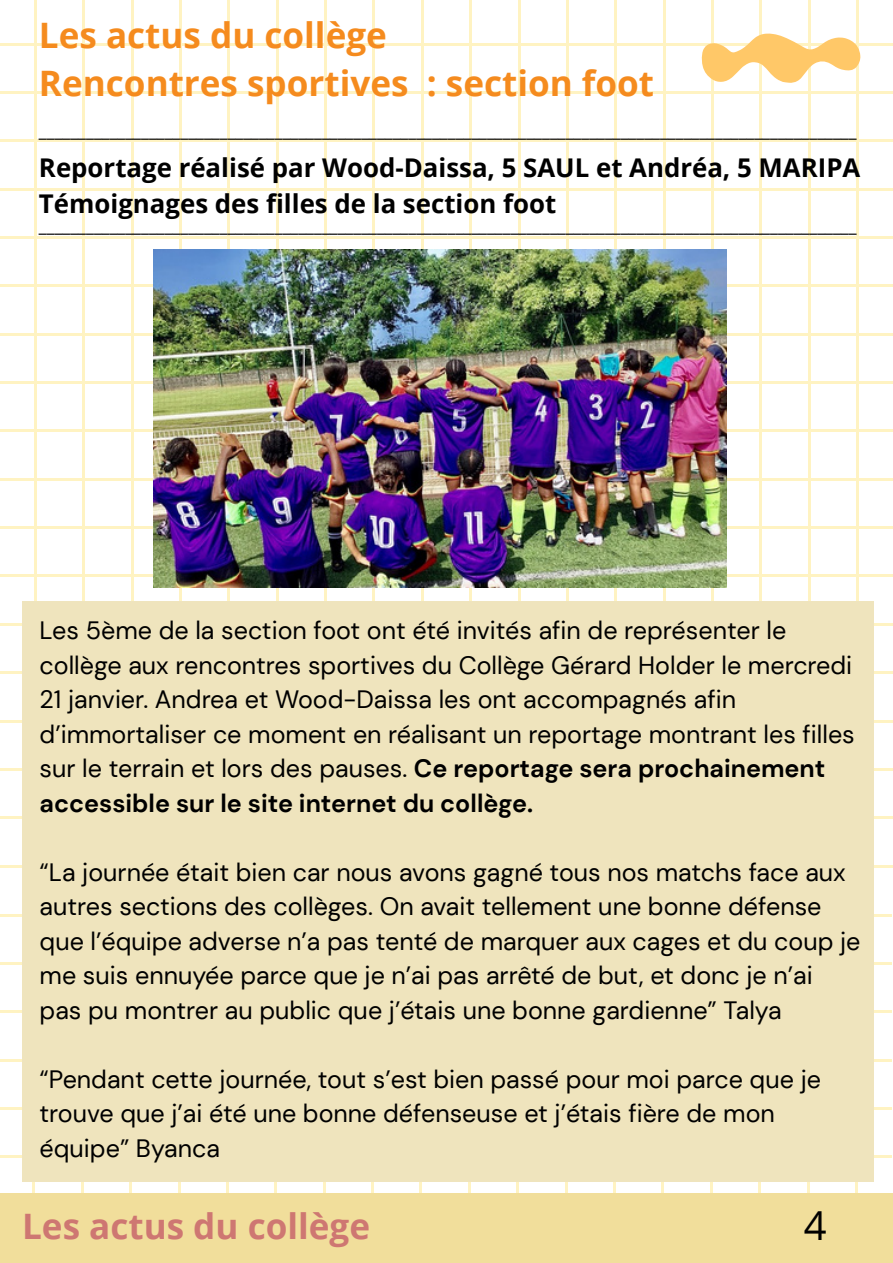
<style>
.page{position:relative;width:893px;height:1263px;background:#fff}
.page>*{position:absolute;margin:0;border:0;box-sizing:border-box;transform-origin:0 0}
.t1{font:40px "Open Sans";color:#000}
.t2{font:700 35px/48px "Open Sans";color:#f58b1e}
.t3{font:700 35px "Open Sans";color:#ce7772}
.t4{font:700 25.8px/36px "Open Sans";color:#000}
.t5{font:25px/34.4px "DM Sans";color:#000}
.t6{font:17.6px "Open Sans";color:#000}
.s1{font-weight:700}
</style>
<div class="page">
<hr style="left:0;top:866px;width:891px;height:2px;background:#fff3c2">
<hr style="left:0;top:914px;width:891px;height:3px;background:#fff3c2">
<hr style="left:0;top:962px;width:891px;height:3px;background:#fff3c2">
<hr style="left:0;top:1011px;width:891px;height:2px;background:#fff3c2">
<hr style="left:0;top:1059px;width:891px;height:3px;background:#fff3c2">
<hr style="left:0;top:1107px;width:891px;height:3px;background:#fff3c2">
<hr style="left:0;top:1156px;width:891px;height:2px;background:#fff3c2">
<hr style="left:33px;top:823px;width:2px;height:440px;background:#fff3c2">
<hr style="left:81px;top:823px;width:3px;height:440px;background:#fff3c2">
<hr style="left:129px;top:823px;width:3px;height:440px;background:#fff3c2">
<hr style="left:178px;top:823px;width:2px;height:440px;background:#fff3c2">
<hr style="left:226px;top:823px;width:3px;height:440px;background:#fff3c2">
<hr style="left:274px;top:823px;width:3px;height:440px;background:#fff3c2">
<hr style="left:323px;top:823px;width:2px;height:440px;background:#fff3c2">
<hr style="left:371px;top:823px;width:3px;height:440px;background:#fff3c2">
<hr style="left:419px;top:823px;width:3px;height:440px;background:#fff3c2">
<hr style="left:468px;top:823px;width:2px;height:440px;background:#fff3c2">
<hr style="left:516px;top:823px;width:3px;height:440px;background:#fff3c2">
<hr style="left:564px;top:823px;width:3px;height:440px;background:#fff3c2">
<hr style="left:613px;top:823px;width:3px;height:440px;background:#fff3c2">
<hr style="left:661px;top:823px;width:3px;height:440px;background:#fff3c2">
<hr style="left:710px;top:823px;width:2px;height:440px;background:#fff3c2">
<hr style="left:758px;top:823px;width:3px;height:440px;background:#fff3c2">
<hr style="left:806px;top:823px;width:3px;height:440px;background:#fff3c2">
<hr style="left:855px;top:823px;width:2px;height:440px;background:#fff3c2">
<hr style="left:0;top:43px;width:892px;height:2px;background:#fff3c2">
<hr style="left:0;top:91px;width:892px;height:3px;background:#fff3c2">
<hr style="left:0;top:139px;width:892px;height:3px;background:#fff3c2">
<hr style="left:0;top:188px;width:892px;height:2px;background:#fff3c2">
<hr style="left:0;top:236px;width:892px;height:3px;background:#fff3c2">
<hr style="left:0;top:285px;width:892px;height:2px;background:#fff3c2">
<hr style="left:0;top:333px;width:892px;height:3px;background:#fff3c2">
<hr style="left:0;top:381px;width:892px;height:3px;background:#fff3c2">
<hr style="left:0;top:430px;width:892px;height:2px;background:#fff3c2">
<hr style="left:0;top:478px;width:892px;height:3px;background:#fff3c2">
<hr style="left:0;top:526px;width:892px;height:3px;background:#fff3c2">
<hr style="left:0;top:575px;width:892px;height:2px;background:#fff3c2">
<hr style="left:0;top:623px;width:892px;height:3px;background:#fff3c2">
<hr style="left:0;top:671px;width:892px;height:3px;background:#fff3c2">
<hr style="left:0;top:720px;width:892px;height:2px;background:#fff3c2">
<hr style="left:0;top:768px;width:892px;height:3px;background:#fff3c2">
<hr style="left:0;top:816px;width:892px;height:3px;background:#fff3c2">
<hr style="left:0;top:865px;width:892px;height:2px;background:#fff3c2">
<hr style="left:34px;top:0;width:3px;height:892px;background:#fff3c2">
<hr style="left:82px;top:0;width:3px;height:892px;background:#fff3c2">
<hr style="left:131px;top:0;width:2px;height:892px;background:#fff3c2">
<hr style="left:179px;top:0;width:3px;height:892px;background:#fff3c2">
<hr style="left:227px;top:0;width:3px;height:892px;background:#fff3c2">
<hr style="left:276px;top:0;width:2px;height:892px;background:#fff3c2">
<hr style="left:324px;top:0;width:3px;height:892px;background:#fff3c2">
<hr style="left:372px;top:0;width:3px;height:892px;background:#fff3c2">
<hr style="left:421px;top:0;width:2px;height:892px;background:#fff3c2">
<hr style="left:469px;top:0;width:3px;height:892px;background:#fff3c2">
<hr style="left:517px;top:0;width:3px;height:892px;background:#fff3c2">
<hr style="left:566px;top:0;width:2px;height:892px;background:#fff3c2">
<hr style="left:614px;top:0;width:3px;height:892px;background:#fff3c2">
<hr style="left:662px;top:0;width:3px;height:892px;background:#fff3c2">
<hr style="left:711px;top:0;width:3px;height:892px;background:#fff3c2">
<hr style="left:759px;top:0;width:3px;height:892px;background:#fff3c2">
<hr style="left:808px;top:0;width:2px;height:892px;background:#fff3c2">
<hr style="left:856px;top:0;width:3px;height:892px;background:#fff3c2">
<div style="left:22px;top:601px;width:851px;height:581px;background:#efe4bd"></div>
<div style="left:0;top:1193px;width:892px;height:70px;background:#f1de9b"></div>
<img style="left:153px;top:250px;width:573px;height:337px">
<svg style="left:701px;top:34px;width:159px;height:49px"></svg>
<h2 class="t2" style="left:39px;top:10px;width:616px">Les actus du collège<br>Rencontres sportives : section foot</h2>
<p class="t6" style="left:39px;top:118px;width:819px">________________________________________________________________________________________________________</p>
<h3 class="t4" style="left:39px;top:149px;width:822px">Reportage réalisé par Wood-Daissa, 5 SAUL et Andréa, 5 MARIPA<br>Témoignages des filles de la section foot</h3>
<p class="t6" style="left:39px;top:214px;width:819px">________________________________________________________________________________________________________</p>
<p class="t5" style="left:40px;top:614px;width:816px">Les 5ème de la section foot ont été invités afin de représenter le collège aux rencontres sportives du Collège Gérard Holder le mercredi 21 janvier. Andrea et Wood-Daissa les ont accompagnés afin d’immortaliser ce moment en réalisant un reportage montrant les filles sur le terrain et lors des pauses. <span class="s1">Ce reportage sera prochainement accessible sur le site internet du collège.</span></p>
<p class="t5" style="left:40px;top:855px;width:822px">“La journée était bien car nous avons gagné tous nos matchs face aux autres sections des collèges. On avait tellement une bonne défense que l’équipe adverse n’a pas tenté de marquer aux cages et du coup je me suis ennuyée parce que je n’ai pas arrêté de but, et donc je n’ai pas pu montrer au public que j’étais une bonne gardienne” Talya</p>
<p class="t5" style="left:40px;top:1062px;width:782px">“Pendant cette journée, tout s’est bien passé pour moi parce que je trouve que j’ai été une bonne défenseuse et j’étais fière de mon équipe” Byanca</p>
<h2 class="t3" style="left:22px;top:1201px;width:349px">Les actus du collège</h2>
<h1 class="t1" style="left:803px;top:1197px;width:24px">4</h1>
</div>
